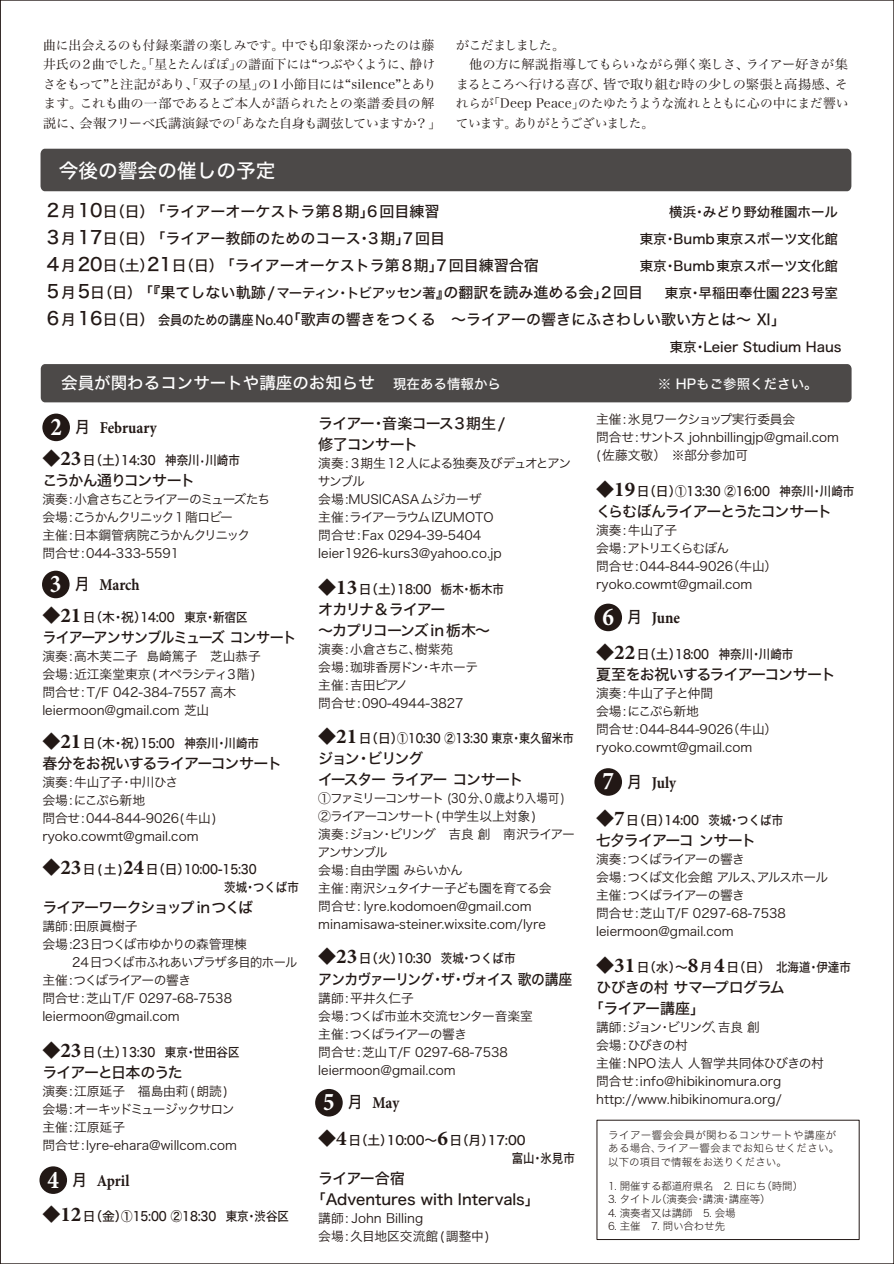
<style>
.page{position:relative;width:894px;height:1264px;background:#fff}
.page>*{position:absolute;margin:0;border:0;box-sizing:border-box;transform-origin:0 0}
.t1{font:19.65px "Hira Kaku DS W5";color:#fff}
.t2{font:700 16.5px "Minion Pro";letter-spacing:-.005em;color:#221815;scale:.9 1}
.t3{font:16.5px "Hira Kaku DS W5";color:#fff}
.t4{font:15px/21px "Hira Kaku DS W5";color:#221815}
.t5{font:15px "Hira Kaku DS W5";letter-spacing:-.07em;color:#221815}
.t6{font:15px "Hira Kaku DS W5";letter-spacing:-.08em;color:#221815}
.t7{font:15px/21px "Hira Kaku DS W5";letter-spacing:-.075em;color:#221815}
.t8{font:15px/21px "Hira Kaku DS W5";letter-spacing:-.09em;color:#221815}
.t9{font:15px/21px "Hira Kaku DS W5";letter-spacing:-.065em;color:#221815}
.t10{font:15px/21px "Hira Kaku DS W5";letter-spacing:-.04em;color:#221815}
.t11{font:15px "Hira Kaku DS W5";letter-spacing:-.07em;color:#221815;scale:.92 1}
.t12{font:15px "Hira Kaku DS W5";letter-spacing:-.07em;color:#221815;scale:.94 1}
.t13{font:15px "Hira Kaku DS W5";letter-spacing:-.085em;color:#221815}
.t14{font:13.5px "Hira Kaku DS W5";color:#221815}
.t15{font:13.5px "Hira Kaku DS W5";color:#fff}
.t16{font:12.75px/18px "Hira Kaku Pro W3";color:#221815}
.t17{font:12.75px/18px "Hira Kaku DS W5";color:#221815}
.t18{font:12.75px/19.5px "Hira Min Pro N W3";letter-spacing:-.03em;color:#221815}
.t19{font:12.75px/18px "Hira Kaku Pro W3";letter-spacing:-.085em;color:#221815}
.t20{font:12.75px "Hira Min Pro N W3";letter-spacing:-.03em;color:#221815;scale:1.04 1}
.t21{font:12.75px "Hira Min Pro N W3";letter-spacing:-.01em;color:#221815}
.t22{font:12.75px "Hira Kaku Pro W3";letter-spacing:-.055em;color:#221815}
.t23{font:12.75px "Hira Min Pro N W3";letter-spacing:-.095em;color:#221815}
.t24{font:12.75px "Hira Min Pro N W3";letter-spacing:-.09em;color:#221815;scale:1.04 1}
.t25{font:10.5px "Hira Kaku DS W2";color:#221815}
.t26{font:10.5px/13.5px "Hira Kaku DS W2";letter-spacing:.025em;color:#221815}
.s1{font-size:18px}
.s2{font-size:14.7px}
.s3{font-size:13.5px}
.s4{font-size:25.5px;color:#fff}
.s5{font-family:"Hira Kaku DS W5";font-weight:400}
.s6{font-family:"Minion Pro";font-weight:700;font-size:21px}
</style>
<div class="page">
<svg style="left:0;top:0;width:1px;height:1263px"></svg>
<div style="left:40px;top:149px;width:811px;height:42px;background:#4c4948"></div>
<div style="left:41px;top:364px;width:810px;height:38px;background:#4c4948;border-radius:5px"></div>
<div style="left:42px;top:570px;width:28px;height:28px;background:#221815;border-radius:50%"></div>
<div style="left:42px;top:413px;width:28px;height:28px;background:#221815;border-radius:50%"></div>
<div style="left:594px;top:603px;width:28px;height:28px;background:#221815;border-radius:50%"></div>
<div style="left:594px;top:768px;width:28px;height:27px;background:#221815;border-radius:50%"></div>
<div style="left:39px;top:1166px;width:28px;height:27px;background:#221815;border-radius:50%"></div>
<div style="left:315px;top:1088px;width:27px;height:28px;background:#221815;border-radius:50%"></div>
<p class="t18" style="left:43px;top:34px;width:399px">曲に出会えるのも付録楽譜の楽しみです。中でも印象深かったのは藤井氏の2曲でした。「星とたんぽぽ」の譜面下には“つぶやくように、静けさをもって”と注記があり、「双子の星」の1小節目には“silence”とあります。これも曲の一部であるとご本人が語られたとの楽譜委員の解説に、会報フリーべ氏講演録での「あなた自身も調弦していますか？」</p>
<p class="t24" style="left:456px;top:34px;width:107px">がこだましました。</p>
<p class="t20" style="left:469px;top:54px;width:365px">他の方に解説指導してもらいながら弾く楽しさ、ライアー好きが集</p>
<p class="t20" style="left:456px;top:73px;width:378px">まるところへ行ける喜び、皆で取り組む時の少しの緊張と高揚感、そ</p>
<p class="t21" style="left:456px;top:93px;width:394px">れらが「Deep Peace」のたゆたうような流れとともに心の中にまだ響い</p>
<p class="t23" style="left:456px;top:112px;width:200px">ています。ありがとうございました。</p>
<h1 class="t1" style="left:59px;top:157px;width:218px">今後の響会の催しの予定</h1>
<p class="t4" style="left:47px;top:200px;width:394px"><span class="s1">2</span><span class="s2">月</span><span class="s1">10</span><span class="s2">日（日）</span>「ライアーオーケストラ第8期」6回目練習</p>
<p class="t14" style="left:669px;top:203px;width:170px">横浜・みどり野幼稚園ホール</p>
<p class="t4" style="left:47px;top:227px;width:399px"><span class="s1">3</span><span class="s2">月</span><span class="s1">17</span><span class="s2">日（日）</span>「ライアー教師のためのコース・3期」7回目</p>
<p class="t14" style="left:639px;top:230px;width:200px">東京・Bumb東京スポーツ文化館</p>
<p class="t4" style="left:47px;top:254px;width:493px"><span class="s1">4</span><span class="s2">月</span><span class="s1">20</span><span class="s2">日（土）</span><span class="s1">21</span><span class="s2">日（日）</span>「ライアーオーケストラ第8期」7回目練習合宿</p>
<p class="t14" style="left:639px;top:257px;width:200px">東京・Bumb東京スポーツ文化館</p>
<p class="t4" style="left:47px;top:281px;width:597px"><span class="s1">5</span><span class="s2">月</span><span class="s1">5</span><span class="s2">日（日）</span>「『果てしない軌跡/<span class="s3">マーティン・トビアッセン著</span>』の翻訳を読み進める会」2回目</p>
<p class="t14" style="left:664px;top:284px;width:175px">東京・早稲田奉仕園223号室</p>
<p class="t4" style="left:47px;top:308px;width:740px"><span class="s1">6</span><span class="s2">月</span><span class="s1">16</span><span class="s2">日（日）</span> <span class="s3">会員のための講座No.40</span>「歌声の響きをつくる　～ライアーの響きにふさわしい歌い方とは～ Ⅺ」</p>
<p class="t14" style="left:669px;top:338px;width:173px">東京・Leier Studium Haus</p>
<p class="t3" style="left:61px;top:372px;width:455px">会員が関わるコンサートや講座のお知らせ <span class="s3">現在ある情報から　</span></p>
<p class="t15" style="left:563px;top:375px;width:256px">　　　　　　　※ HPもご参照ください。</p>
<p class="t2" style="left:50px;top:416px;width:120px"><span class="s4">2</span> <span class="s5">月</span> February</p>
<p class="t17" style="left:42px;top:450px;width:199px"><span class="s1">◆</span><span class="s6">23</span>日（土）14:30 神奈川•川崎市</p>
<p class="t13" style="left:42px;top:470px;width:154px">こうかん通りコンサート</p>
<p class="t19" style="left:42px;top:489px;width:229px">演奏 : 小倉さちことライアーのミューズたち会場 :こうかんクリニック1 階ロビー<br>主催 :日本鋼管病院こうかんクリニック<br>問合せ:044-333-5591</p>
<p class="t2" style="left:75px;top:573px;width:74px"><span class="s5">月</span> March</p>
<p class="t17" style="left:42px;top:608px;width:206px"><span class="s1">◆</span><span class="s6">21</span>日（木・祝）14:00 東京・新宿区</p>
<p class="t12" style="left:42px;top:627px;width:272px">ライアーアンサンブルミューズ コンサート</p>
<p class="t16" style="left:42px;top:646px;width:220px">演奏:高木芙二子 島崎篤子　芝山恭子会場:近江楽堂東京(オペラシティ３階)問合せ: T/F 042-384-7557 高木leiermoon@gmail.com 芝山</p>
<p class="t17" style="left:42px;top:734px;width:218px"><span class="s1">◆</span><span class="s6">21</span>日（木・祝）15:00 神奈川・川崎市</p>
<p class="t5" style="left:42px;top:753px;width:241px">春分をお祝いするライアーコンサート</p>
<p class="t16" style="left:42px;top:772px;width:176px">演奏 : 牛山了子・中川ひさ<br>会場 :にこぷら新地<br>問合せ:044-844-9026(牛山) ryoko.cowmt@gmail.com</p>
<p class="t17" style="left:224px;top:860px;width:76px;text-indent:-182px"><span class="s1">◆</span><span class="s6">23</span>日(土)<span class="s6">24</span>日（日）10:00-15:30<br>茨城・つくば市</p>
<p class="t6" style="left:42px;top:897px;width:212px">ライアーワークショップ inつくば</p>
<p class="t16" style="left:42px;top:916px;width:257px">講師:田原眞樹子<br>会場:23日つくば市ゆかりの森管理棟<br>　　 24日つくば市ふれあいプラザ多目的ホール主催 :つくばライアーの響き<br>問合せ:芝山T/F 0297-68-7538 leiermoon@gmail.com</p>
<p class="t17" style="left:42px;top:1043px;width:199px"><span class="s1">◆</span><span class="s6">23</span>日（土）13:30 東京・世田谷区</p>
<p class="t5" style="left:42px;top:1062px;width:142px">ライアーと日本のうた</p>
<p class="t16" style="left:42px;top:1081px;width:196px">演奏:江原延子　福島由莉(朗読)会場 : オーキッドミュージックサロン主催:江原延子<br>問合せ: lyre-ehara@willcom.com</p>
<p class="t2" style="left:47px;top:1168px;width:93px"><span class="s4">4</span> <span class="s5">月</span> April</p>
<p class="t17" style="left:42px;top:1206px;width:248px"><span class="s1">◆</span><span class="s6">12</span>日（金）①15:00 ②18:30 東京・渋谷区</p>
<p class="t9" style="left:318px;top:413px;width:189px">ライアー・音楽コース３期生 /修了コンサート</p>
<p class="t22" style="left:318px;top:452px;width:254px">演奏 :３期生 12 人による独奏及びデュオとアン</p>
<p class="t16" style="left:318px;top:489px;width:185px">会場:MUSICASAムジカーザ<br>主催:ライアーラウムIZUMOTO問合せ:Fax 0294-39-5404 leier1926-kurs3@yahoo.co.jp</p>
<p class="t17" style="left:318px;top:580px;width:187px"><span class="s1">◆</span><span class="s6">13</span>日（土）18:00 栃木・栃木市</p>
<p class="t7" style="left:318px;top:599px;width:173px">オカリナ&amp;ライアー<br>～カプリコーンズ in 栃木～</p>
<p class="t16" style="left:318px;top:639px;width:161px">演奏:小倉さちこ、樹紫苑<br>会場:珈琲香房ドン・キホーテ主催:吉田ピアノ<br>問合せ:090-4944-3827</p>
<p class="t17" style="left:318px;top:728px;width:257px"><span class="s1">◆</span><span class="s6">21</span>日（日）①10:30 ②13:30 東京・東久留米市</p>
<p class="t8" style="left:318px;top:747px;width:207px">ジョン・ビリング<br>イースター ライアー コンサート</p>
<p class="t16" style="left:317px;top:788px;width:259px">①ファミリーコンサート (30 分、0 歳より入場可 )<br>②ライアーコンサート(中学生以上対象)<br>演奏 :ジョン・ビリング　吉良 創　南沢ライアーアンサンブル<br>会場 :自由学園 みらいかん<br>主催 : 南沢シュタイナー子ども園を育てる会<br>問合せ: lyre.kodomoen@gmail.com　minamisawa-steiner.wixsite.com/lyre</p>
<p class="t17" style="left:318px;top:949px;width:199px"><span class="s1">◆</span><span class="s6">23</span>日（火）10:30 茨城・つくば市</p>
<p class="t11" style="left:318px;top:968px;width:278px">アンカヴァーリング・ザ・ヴォイス 歌の講座</p>
<p class="t16" style="left:318px;top:987px;width:216px">講師:平井久仁子<br>会場:つくば市並木交流センター音楽室主催 :つくばライアーの響き<br>問合せ:芝山T/F 0297-68-7538 leiermoon@gmail.com</p>
<p class="t2" style="left:323px;top:1091px;width:86px"><span class="s4">5</span> <span class="s5">月</span> May</p>
<p class="t17" style="left:511px;top:1130px;width:65px;text-indent:-193px"><span class="s1">◆</span><span class="s6">4</span>日（土）10:00～<span class="s6">6</span>日（月）17:00<br>富山・氷見市</p>
<p class="t4" style="left:311px;top:1167px;width:230px;text-indent:8px">ライアー合宿<br>「Adventures with Intervals」</p>
<p class="t16" style="left:318px;top:1208px;width:173px">講師: John Billing<br>会場:久目地区交流館(調整中)</p>
<p class="t16" style="left:596px;top:409px;width:244px">主催:氷見ワークショップ実行委員会<br>問合せ:サントス johnbillingjp@gmail.com (佐藤文敬）　※部分参加可</p>
<p class="t17" style="left:596px;top:482px;width:259px"><span class="s1">◆</span><span class="s6">19</span>日（日）①13:30 ②16:00 神奈川・川崎市</p>
<p class="t6" style="left:596px;top:501px;width:237px">くらむぼんライアーとうたコンサート</p>
<p class="t16" style="left:596px;top:520px;width:183px">演奏:牛山了子<br>会場 : アトリエくらむぼん<br>問合せ:044-844-9026（牛山）ryoko.cowmt@gmail.com</p>
<p class="t2" style="left:602px;top:606px;width:87px"><span class="s4">6</span> <span class="s5">月</span> June</p>
<p class="t17" style="left:596px;top:645px;width:199px"><span class="s1">◆</span><span class="s6">22</span>日（土）18:00 神奈川・川崎市</p>
<p class="t5" style="left:596px;top:665px;width:241px">夏至をお祝いするライアーコンサート</p>
<p class="t16" style="left:596px;top:683px;width:183px">演奏:牛山了子と仲間<br>会場 :にこぷら新地<br>問合せ:044-844-9026（牛山）ryoko.cowmt@gmail.com</p>
<p class="t2" style="left:602px;top:770px;width:83px"><span class="s4">7</span> <span class="s5">月</span> July</p>
<p class="t17" style="left:596px;top:810px;width:188px"><span class="s1">◆</span><span class="s6">7</span>日（日）14:00 茨城・つくば市</p>
<p class="t5" style="left:596px;top:830px;width:161px">七夕ライアーコ ンサート</p>
<p class="t16" style="left:596px;top:848px;width:233px">演奏 :つくばライアーの響き<br>会場 :つくば文化会館 アルス、アルスホール主催 :つくばライアーの響き<br>問合せ:芝山T/F 0297-68-7538 leiermoon@gmail.com</p>
<p class="t17" style="left:596px;top:957px;width:256px"><span class="s1">◆</span><span class="s6">31</span>日（水）～<span class="s6">8</span>月<span class="s6">4</span>日（日）　北海道・伊達市</p>
<p class="t10" style="left:588px;top:976px;width:198px;text-indent:8px">ひびきの村 サマープログラム「ライアー講座」</p>
<p class="t16" style="left:596px;top:1016px;width:229px">講師: ジョン・ビリング、吉良 創<br>会場:ひびきの村　<br>主催:NPO法人 人智学共同体ひびきの村問合せ: info@hibikinomura.org http://www.hibikinomura.org/</p>
<p class="t26" style="left:608px;top:1127px;width:232px">ライアー響会会員が関わるコンサートや講座がある場合、ライアー響会までお知らせください。以下の項目で情報をお送りください。</p>
<p class="t25" style="left:608px;top:1179px;width:201px">1. 開催する都道府県名　2. 日にち（時間）　</p>
<p class="t25" style="left:608px;top:1192px;width:164px">3. タイトル（演奏会・講演・講座等）</p>
<p class="t25" style="left:608px;top:1206px;width:139px">4. 演奏者又は講師　5. 会場　</p>
<p class="t25" style="left:608px;top:1219px;width:118px">6. 主催　7. 問い合わせ先</p>
</div>
